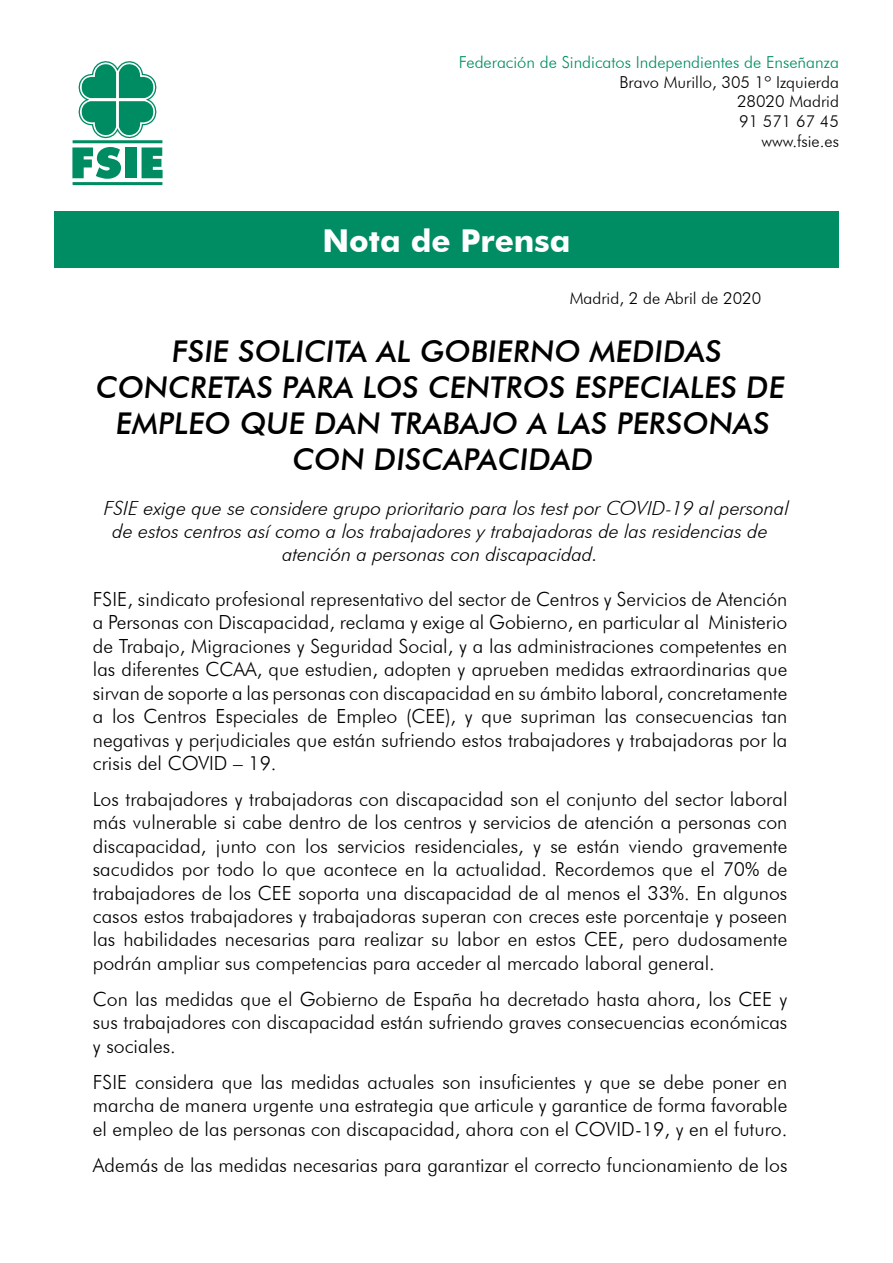
<style>
.page{position:relative;width:893px;height:1263px;background:#fff}
.page>*{position:absolute;margin:0;border:0;box-sizing:border-box;transform-origin:0 0}
.t1{font:700 31.5px "Futura BT";color:#fff}
.t2{font:500 30px/36px "Futura BT";color:#000;text-align:center}
.t3{font:300 19.5px/23.4px "Futura BT";color:#000;text-align:justify}
.t4{font:italic 300 19.5px "Futura BT";color:#000}
.t5{font:300 16.5px/19.8px "Futura BT";color:#000;text-align:right}
.t6{font:300 16.5px "Futura BT";color:#008d64}
</style>
<div class="page">
<hr style="left:73px;top:182px;width:89px;height:3px;background:#008c63">
<svg style="left:72px;top:61px;width:91px;height:118px"></svg>
<div style="left:54px;top:212px;width:785px;height:56px;background:#008d64"></div>
<p class="t6" style="left:459px;top:52px;width:382px">Federación de Sindicatos Independientes de Enseñanza</p>
<p class="t5" style="left:619px;top:72px;width:221px">Bravo Murillo, 305 1º Izquierda<br>28020 Madrid<br>91 571 67 45<br>www.fsie.es</p>
<h1 class="t1" style="left:322px;top:221px;width:250px">Nota de Prensa</h1>
<p class="t5" style="left:570px;top:288px;width:193px">Madrid, 2 de Abril de 2020</p>
<h2 class="t2" style="left:95px;top:333px;width:694px">FSIE SOLICITA AL GOBIERNO MEDIDAS<br>CONCRETAS PARA LOS CENTROS ESPECIALES DE<br>EMPLEO QUE DAN TRABAJO A LAS PERSONAS<br>CON DISCAPACIDAD</h2>
<p class="t4" style="left:104px;top:496px;width:689px">FSIE exige que se considere grupo prioritario para los test por COVID-19 al personal</p>
<p class="t4" style="left:112px;top:519px;width:659px">de estos centros así como a los trabajadores y trabajadoras de las residencias de</p>
<p class="t4" style="left:282px;top:543px;width:320px">atención a personas con discapacidad.</p>
<p class="t3" style="left:93px;top:587px;width:696px">FSIE, sindicato profesional representativo del sector de Centros y Servicios de Atención a Personas con Discapacidad, reclama y exige al Gobierno, en particular al Ministerio de Trabajo, Migraciones y Seguridad Social, y a las administraciones competentes en las diferentes CCAA, que estudien, adopten y aprueben medidas extraordinarias que sirvan de soporte a las personas con discapacidad en su ámbito laboral, concretamente a los Centros Especiales de Empleo (CEE), y que supriman las consecuencias tan negativas y perjudiciales que están sufriendo estos trabajadores y trabajadoras por la crisis del COVID – 19.</p>
<p class="t3" style="left:93px;top:787px;width:696px">Los trabajadores y trabajadoras con discapacidad son el conjunto del sector laboral más vulnerable si cabe dentro de los centros y servicios de atención a personas con discapacidad, junto con los servicios residenciales, y se están viendo gravemente sacudidos por todo lo que acontece en la actualidad. Recordemos que el 70% de trabajadores de los CEE soporta una discapacidad de al menos el 33%. En algunos casos estos trabajadores y trabajadoras superan con creces este porcentaje y poseen las habilidades necesarias para realizar su labor en estos CEE, pero dudosamente podrán ampliar sus competencias para acceder al mercado laboral general.</p>
<p class="t3" style="left:93px;top:987px;width:696px">Con las medidas que el Gobierno de España ha decretado hasta ahora, los CEE y sus trabajadores con discapacidad están sufriendo graves consecuencias económicas y sociales.</p>
<p class="t3" style="left:93px;top:1070px;width:696px">FSIE considera que las medidas actuales son insuficientes y que se debe poner en marcha de manera urgente una estrategia que articule y garantice de forma favorable el empleo de las personas con discapacidad, ahora con el COVID-19, y en el futuro.</p>
<p class="t3" style="left:93px;top:1153px;width:696px">Además de las medidas necesarias para garantizar el correcto funcionamiento de los</p>
</div>
